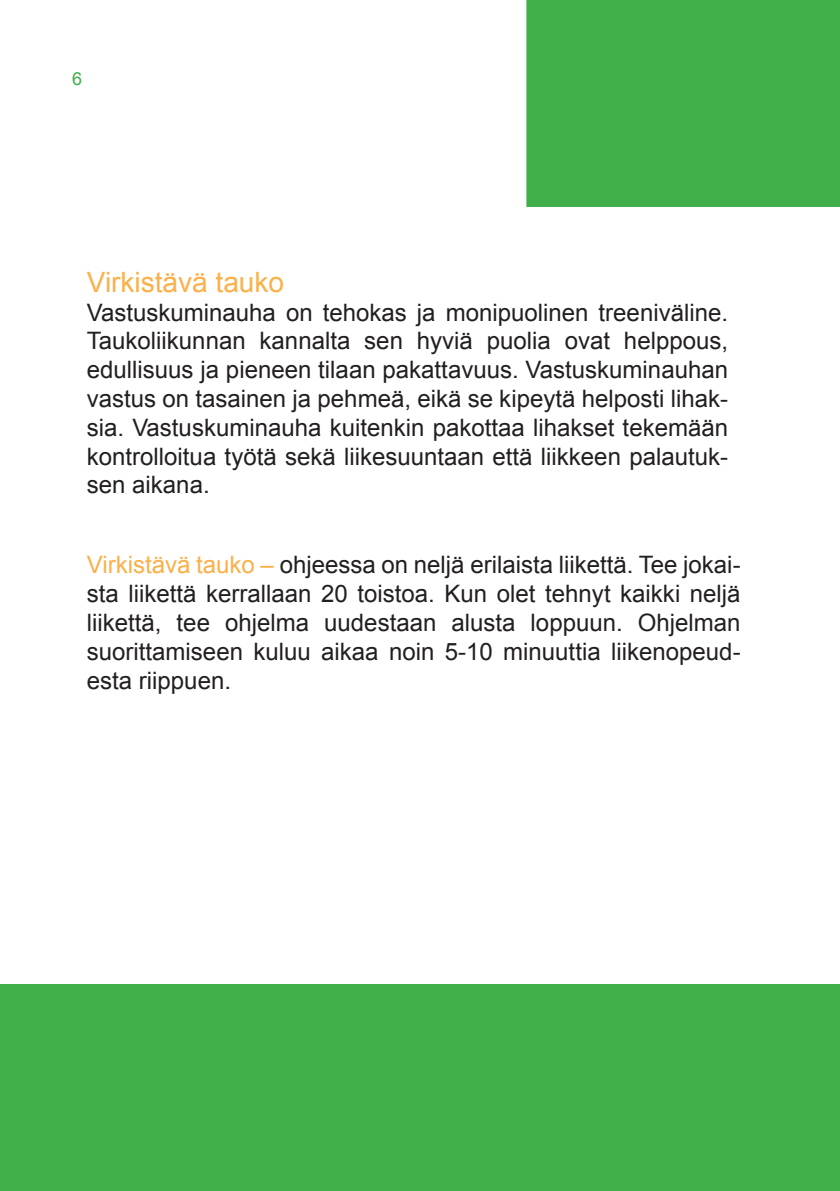
<style>
.page{position:relative;width:840px;height:1191px;background:#fff}
.page>*{position:absolute;margin:0;border:0;box-sizing:border-box;transform-origin:0 0}
.t1{font:28px "Arial";color:#fbb049}
.t2{font:24px/28.8px "Arial";color:#231f20;text-align:justify}
.t3{font:18px "Arial";color:#40ae49}
.s1{color:#fbb049}
</style>
<div class="page">
<div style="left:526px;top:0;width:313px;height:207px;background:#40ae49"></div>
<div style="left:0;top:984px;width:839px;height:207px;background:#40ae49"></div>
<p class="t3" style="left:72px;top:67px;width:12px">6</p>
<p class="t1" style="left:87px;top:263px;width:199px">Virkistävä tauko</p>
<p class="t2" style="left:87px;top:298px;width:642px">Vastuskuminauha on tehokas ja monipuolinen treeniväline.<br>Taukoliikunnan kannalta sen hyviä puolia ovat helppous, edullisuus ja pieneen tilaan pakattavuus. Vastuskuminauhan vastus on tasainen ja pehmeä, eikä se kipeytä helposti lihak&shy;sia. Vastuskuminauha kuitenkin pakottaa lihakset tekemään kontrolloitua työtä sekä liikesuuntaan että liikkeen palautuk&shy;sen aikana.</p>
<p class="t2" style="left:87px;top:550px;width:655px"><span class="s1">Virkistävä tauko –</span> ohjeessa on neljä erilaista liikettä. Tee jokai&shy;sta liikettä kerrallaan 20 toistoa. Kun olet tehnyt kaikki neljä liikettä, tee ohjelma uudestaan alusta loppuun. Ohjelman suorittamiseen kuluu aikaa noin 5-10 minuuttia liikenopeud&shy;esta riippuen.</p>
</div>
